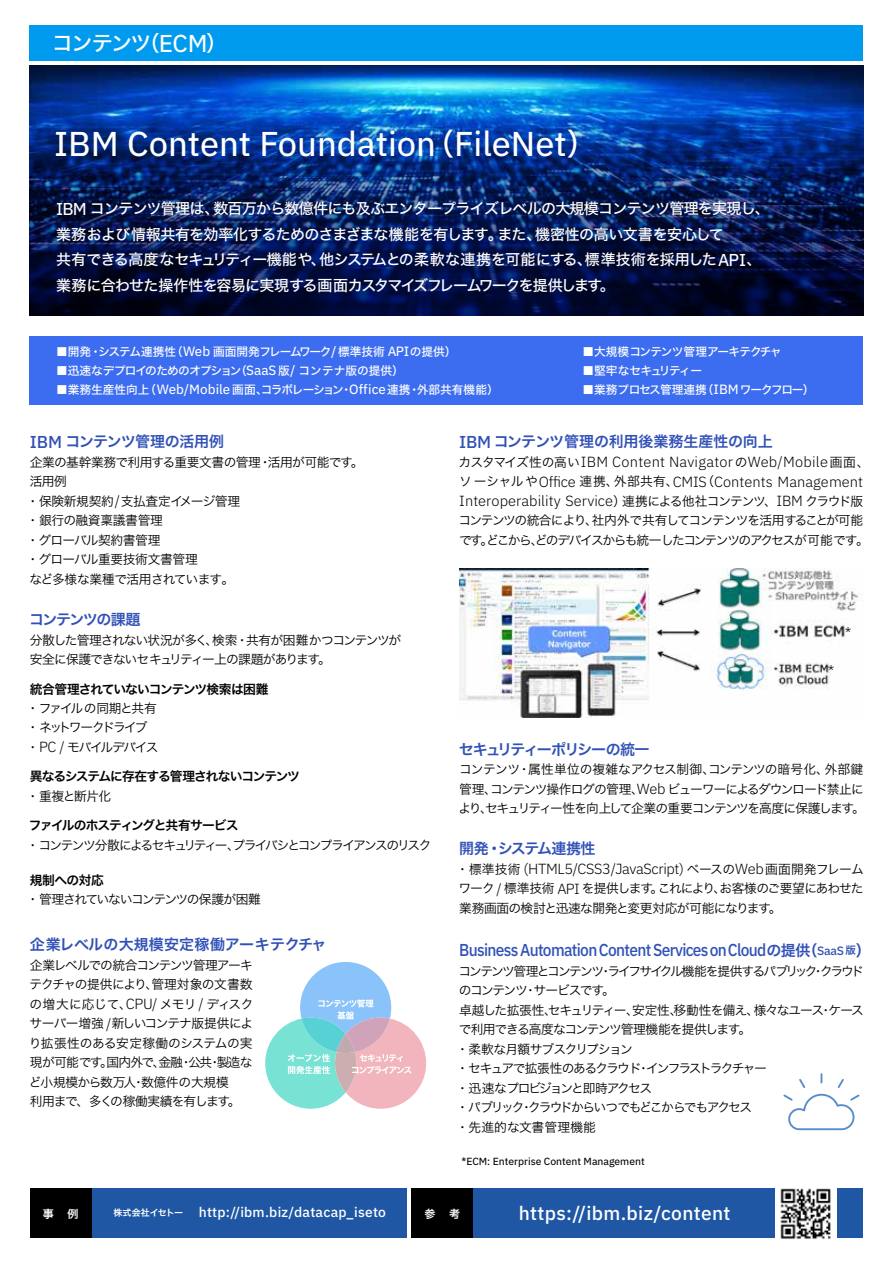
<style>
.page{position:relative;width:893px;height:1263px;background:#fff}
.page>*{position:absolute;margin:0;border:0;box-sizing:border-box;transform-origin:0 0}
.t1{font:34.5px "IBM Plex Sans Text";color:#fff}
.t2{font:21.3px "Hira Kaku Std W5";letter-spacing:-.085em;color:#fff}
.t3{font:500 19.2px "IBM Plex Sans";letter-spacing:.015em;color:#fff}
.t4{font:500 17.25px "IBM Plex Sans";letter-spacing:-.045em;color:#3151b7;scale:.9 1}
.t5{font:15px/25.5px "Hira Kaku Std W5";letter-spacing:-.05em;color:#fff}
.t6{font:15px "Hira Kaku Std W6";letter-spacing:-.025em;color:#3151b7}
.t7{font:15px "Hira Kaku Std W6";color:#3151b7}
.t8{font:15px "Hira Kaku Std W6";letter-spacing:-.105em;color:#3151b7}
.t9{font:15px "Hira Kaku Std W6";letter-spacing:-.055em;color:#3151b7}
.t10{font:15px "Hira Kaku Std W6";letter-spacing:-.09em;color:#3151b7}
.t11{font:300 14.7px/19.5px "IBM Plex Sans";letter-spacing:.005em;color:#000}
.t12{font:300 14.7px "IBM Plex Sans";letter-spacing:-.02em;color:#000}
.t13{font:500 13.8px "IBM Plex Sans";letter-spacing:.015em;color:#fff}
.t14{font:12.75px/19.5px "Hira Kaku Std W3";letter-spacing:-.055em;color:#000}
.t15{font:12.75px/19.5px "Hira Kaku Std W3";letter-spacing:-.11em;color:#000}
.t16{font:12.75px/19.5px "Hira Kaku Std W3";letter-spacing:-.08em;color:#000}
.t17{font:12.75px/19.5px "Hira Kaku Std W3";letter-spacing:-.035em;color:#000}
.t18{font:12.75px/19.5px "Hira Kaku Std W3";letter-spacing:-.1em;color:#000}
.t19{font:12.75px "Hira Kaku Std W6";letter-spacing:-.075em;color:#000}
.t20{font:12.75px "Hira Kaku Std W3";letter-spacing:-.135em;color:#000}
.t21{font:12.75px/19.5px "Hira Kaku Std W3";letter-spacing:-.12em;color:#000}
.t22{font:11.7px "Hira Kaku Std W5";color:#fff}
.t23{font:11.7px "Hira Kaku Std W5";letter-spacing:-.05em;color:#fff}
.t24{font:11.7px "Hira Kaku Std W5";letter-spacing:-.075em;color:#fff}
.t25{font:11.1px "Hira Kaku Std W6";color:#fff}
.t26{font:10.35px "IBM Plex Sans Text";color:#000}
.s1{font-family:"IBM Plex Sans Text";font-size:24.45px}
.s2{font-family:"Hira Kaku Std W5";font-size:30px}
.s3{font-family:"IBM Plex Sans Text";font-size:17.25px}
.s4{font-family:"IBM Plex Sans Text";font-size:13.5px}
.s5{font-family:"IBM Plex Sans";font-weight:500;font-size:17.25px}
.s6{font-family:"IBM Plex Sans";font-weight:300;font-size:14.7px}
.s7{font-family:"Hira Kaku Std W3";font-weight:400;font-size:12.75px}
.s8{font-family:"Hira Kaku Std W6";font-weight:400;font-size:15px}
.s9{font-size:12.15px}
.s10{font-family:"Hira Kaku Std W6";font-weight:400;font-size:10.5px}
.s11{font-family:"Hira Kaku Std W6";font-weight:400;font-size:9px}
</style>
<div class="page">
<div style="left:30px;top:26px;width:833px;height:35px;background:#009bef"></div>
<img style="left:30px;top:65px;width:833px;height:50px">
<img style="left:30px;top:115px;width:833px;height:201px">
<div style="left:30px;top:336px;width:833px;height:68px;background:#3c6df0"></div>
<div style="left:473px;top:1188px;width:390px;height:49px;background:#1f57a4"></div>
<div style="left:91px;top:1188px;width:315px;height:49px;background:#1f57a4"></div>
<div style="left:775px;top:1182px;width:62px;height:62px;background:#fff"></div>
<img style="left:780px;top:1188px;width:51px;height:51px">
<div style="left:30px;top:1188px;width:61px;height:49px;background:#000"></div>
<svg style="left:265px;top:962px;width:161px;height:147px"></svg>
<img style="left:459px;top:569px;width:400px;height:148px">
<svg style="left:783px;top:1073px;width:77px;height:58px"></svg>
<div style="left:411px;top:1188px;width:62px;height:49px;background:#000"></div>
<h2 class="t2" style="left:52px;top:27px;width:177px">コンテンツ（<span class="s1">ECM</span>）</h2>
<h1 class="t1" style="left:54px;top:117px;width:544px">IBM Content Foundation<span class="s2">（</span>FileNet<span class="s2">）</span></h1>
<p class="t5" style="left:56px;top:196px;width:715px"><span class="s3">IBM</span> コンテンツ管理は、数百万から数億件にも及ぶエンタープライズレベルの大規模コンテンツ管理を実現し、業務および情報共有を効率化するためのさまざまな機能を有します。また、機密性の高い文書を安心して<br>共有できる高度なセキュリティー機能や、他システムとの柔軟な連携を可能にする、標準技術を採用した<span class="s3">API</span>、業務に合わせた操作性を容易に実現する画面カスタマイズフレームワークを提供します。</p>
<p class="t22" style="left:56px;top:342px;width:402px">■開発・システム連携性（<span class="s4">Web</span> 画面開発フレームワーク<span class="s4">/</span>標準技術 <span class="s4">API</span>の提供）</p>
<p class="t23" style="left:56px;top:361px;width:349px">■迅速なデプロイのためのオプション（<span class="s4">SaaS</span>版<span class="s4">/</span> コンテナ版の提供）</p>
<p class="t22" style="left:56px;top:380px;width:444px">■業務生産性向上（<span class="s4">Web/Mobile</span> 画面、コラボレーション・<span class="s4">Office</span>連携・外部共有機能）</p>
<p class="t23" style="left:583px;top:342px;width:201px">■大規模コンテンツ管理アーキテクチャ</p>
<p class="t24" style="left:583px;top:361px;width:121px">■堅牢なセキュリティー</p>
<p class="t24" style="left:583px;top:380px;width:233px">■業務プロセス管理連携（<span class="s4">IBM</span>ワークフロー）</p>
<p class="t6" style="left:30px;top:430px;width:196px"><span class="s5">IBM</span> コンテンツ管理の活用例</p>
<p class="t17" style="left:27px;top:452px;width:339px">企業の基幹業務で利用する重要文書の管理・活用が可能です。活用例<br>・保険新規契約<span class="s6">/</span>支払査定イメージ管理<br>・銀行の融資稟議書管理<br>・グローバル契約書管理<br>・グローバル重要技術文書管理<br>など多様な業種で活用されています。</p>
<p class="t10" style="left:29px;top:608px;width:113px">コンテンツの課題</p>
<p class="t16" style="left:30px;top:630px;width:373px">分散した管理されない状況が多く、検索・共有が困難かつコンテンツが安全に保護できないセキュリティー上の課題があります。</p>
<p class="t19" style="left:30px;top:679px;width:240px">統合管理されていないコンテンツ検索は困難</p>
<p class="t21" style="left:27px;top:698px;width:133px">・ファイルの同期と共有・ネットワークドライブ・<span class="s6">PC /</span> モバイルデバイス</p>
<p class="t19" style="left:30px;top:767px;width:272px">異なるシステムに存在する管理されないコンテンツ</p>
<p class="t16" style="left:27px;top:786px;width:86px">・重複と断片化</p>
<p class="t19" style="left:29px;top:816px;width:211px">ファイルのホスティングと共有サービス</p>
<p class="t20" style="left:27px;top:835px;width:406px">・コンテンツ分散によるセキュリティー、プライバシとコンプライアンスのリスク</p>
<p class="t19" style="left:30px;top:870px;width:76px">規制への対応</p>
<p class="t18" style="left:27px;top:889px;width:236px">・管理されていないコンテンツの保護が困難</p>
<p class="t7" style="left:30px;top:933px;width:298px">企業レベルの大規模安定稼働アーキテクチャ</p>
<p class="t14" style="left:29px;top:955px;width:226px">企業レベルでの統合コンテンツ管理アーキテクチャの提供により、管理対象の文書数の増大に応じて、<span class="s6">CPU/</span> メモリ <span class="s6">/</span> ディスクサーバー増強 <span class="s6">/</span>新しいコンテナ版提供により拡張性のある安定稼働のシステムの実現が可能です。国内外で、金融・公共・製造など小規模から数万人・数億件の大規模<br>利用まで、多くの稼働実績を有します。</p>
<p class="t6" style="left:459px;top:430px;width:315px"><span class="s5">IBM</span> コンテンツ管理の利用後業務生産性の向上</p>
<p class="t11" style="left:459px;top:451px;width:412px"><span class="s7">カスタマイズ性の高い</span>IBM Content Navigator<span class="s7">の</span>Web/Mobile<span class="s7">画面、ソーシャルや</span>Office <span class="s7">連携、外部共有、</span>CMIS<span class="s7">（</span>Contents Management<br>Interoperability Service<span class="s7">）連携による他社コンテンツ、</span>IBM <span class="s7">クラウド版</span></p>
<p class="t18" style="left:458px;top:511px;width:412px">コンテンツの統合により、社内外で共有してコンテンツを活用することが可能です。どこから、どのデバイスからも統一したコンテンツのアクセスが可能です。</p>
<p class="t11" style="left:845px;top:622px;width:8px">*</p>
<p class="t11" style="left:828px;top:660px;width:8px">*</p>
<p class="t8" style="left:459px;top:737px;width:192px">セキュリティーポリシーの統一</p>
<p class="t16" style="left:458px;top:759px;width:408px">コンテンツ・属性単位の複雑なアクセス制御、コンテンツの暗号化、外部鍵管理、コンテンツ操作ログの管理、<span class="s6">Web</span> ビューワーによるダウンロード禁止により、セキュリティー性を向上して企業の重要コンテンツを高度に保護します。</p>
<p class="t9" style="left:459px;top:837px;width:138px">開発・システム連携性</p>
<p class="t12" style="left:456px;top:858px;width:409px"><span class="s7">・標準技術</span> (HTML5/CSS3/JavaScript) <span class="s7">ベースの</span>Web<span class="s7">画面開発フレーム</span></p>
<p class="t14" style="left:458px;top:879px;width:407px">ワーク <span class="s6">/</span> 標準技術 <span class="s6">API</span> を提供します。これにより、お客様のご要望にあわせた業務画面の検討と迅速な開発と変更対応が可能になります。</p>
<h3 class="t4" style="left:459px;top:937px;width:459px">Business Automation Content Services on Cloud<span class="s8">の提供（</span><span class="s9">SaaS</span> <span class="s10">版</span><span class="s8">）</span></h3>
<p class="t15" style="left:456px;top:961px;width:409px">コンテンツ管理とコンテンツ・ライフサイクル機能を提供するパブリック・クラウドのコンテンツ・サービスです。<br>卓越した拡張性、セキュリティー、安定性、移動性を備え、様々なユース・ケースで利用できる高度なコンテンツ管理機能を提供します。<br>・柔軟な月額サブスクリプション<br>・セキュアで拡張性のあるクラウド・インフラストラクチャー<br>・迅速なプロビジョンと即時アクセス<br>・パブリック・クラウドからいつでもどこからでもアクセス<br>・先進的な文書管理機能</p>
<p class="t26" style="left:461px;top:1153px;width:185px">*ECM: Enterprise Content Management</p>
<p class="t25" style="left:43px;top:1205px;width:37px">事　例</p>
<p class="t13" style="left:113px;top:1201px;width:274px"><span class="s11">株式会社イセトー</span> http://ibm.biz/datacap_iseto</p>
<h3 class="t3" style="left:519px;top:1198px;width:213px">https://ibm.biz/content</h3>
<p class="t25" style="left:424px;top:1205px;width:37px">参　考</p>
</div>
